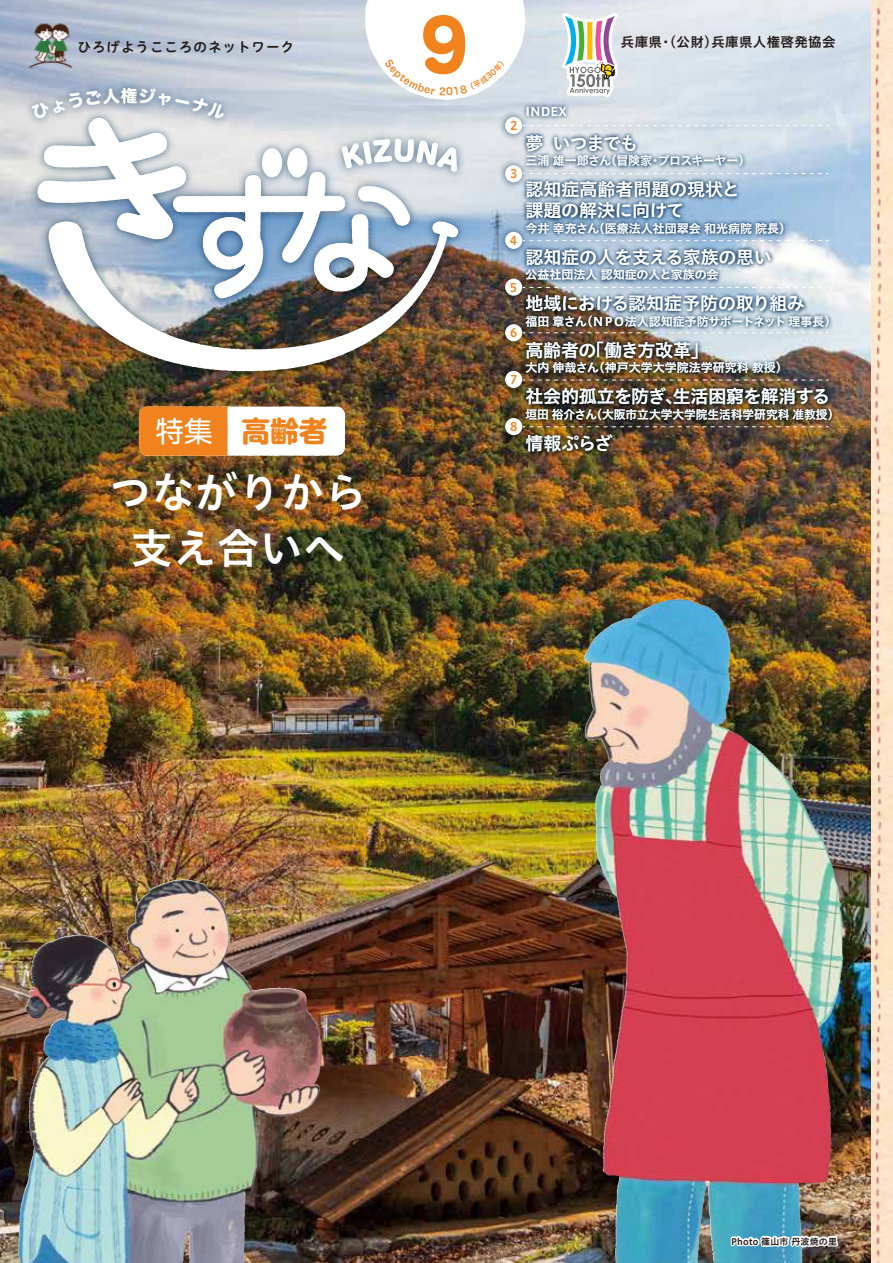
<style>
.page{position:relative;width:893px;height:1263px;background:#fff}
.page>*{position:absolute;margin:0;border:0;box-sizing:border-box;transform-origin:0 0}
.t1{font:67.5px "Hira Maru Std W8";color:#f0831e;scale:.95 1}
.t2{font:42px/55.5px "Hiragino UD Sans Std W6";letter-spacing:.025em;color:#fff;text-align:center}
.t3{font:700 28.65px "UD Shin M Go Pro";color:#f0831e}
.t4{font:18px/21px "Hiragino UD Sans Std W6";letter-spacing:-.015em;color:#fff}
.t5{font:16.5px "Hira Maru Std W8";color:#fff}
.t6{font:13.5px "Hiragino UD Sans Std W6";letter-spacing:.025em;color:#221815}
.t7{font:13.5px "Hiragino UD Sans R Std W6";letter-spacing:.075em;color:#221815}
.t8{font:12px "Hiragino UD Sans Std W6";letter-spacing:-.005em;color:#fff}
.t9{font:12px "Hiragino UD Sans Std W6";letter-spacing:-.03em;color:#fff}
.t10{font:12px "Hiragino UD Sans R Std W6";color:#f0831e}
.t11{font:9px "Hiragino UD Sans Std W6";letter-spacing:.025em;color:#221815}
.s1{font-weight:400;color:#fff}
</style>
<div class="page">
<img style="left:0;top:0;width:871px;height:1263px">
<img style="left:584px;top:599px;width:93px;height:141px">
<img style="left:112px;top:879px;width:71px;height:97px">
<img style="left:28px;top:21px;width:4px;height:48px">
<svg style="left:729px;top:1223px;width:110px;height:27px"></svg>
<img style="left:866px;top:4px;width:19px;height:1074px">
<img style="left:866px;top:1078px;width:19px;height:185px">
<img style="left:17px;top:74px;width:454px;height:310px">
<img style="left:48px;top:299px;width:410px;height:72px">
<svg style="left:139px;top:406px;width:206px;height:50px"></svg>
<img style="left:495px;top:314px;width:24px;height:38px">
<div style="left:505px;top:324px;width:17px;height:17px;background:#fff;border-radius:50%"></div>
<img style="left:495px;top:360px;width:24px;height:39px">
<div style="left:505px;top:371px;width:17px;height:17px;background:#fff;border-radius:50%"></div>
<img style="left:495px;top:408px;width:24px;height:38px">
<div style="left:505px;top:418px;width:17px;height:17px;background:#fff;border-radius:50%"></div>
<img style="left:519px;top:127px;width:323px;height:338px">
<svg style="left:32px;top:0;width:796px;height:299px"></svg>
<p class="t7" style="left:77px;top:37px;width:218px">ひろげようこころのネットワーク</p>
<h3 class="t5" style="left:121px;top:83px;width:18px">権</h3>
<h3 class="t3" style="left:156px;top:408px;width:173px"><span class="s1">特集</span> 高齢者</h3>
<h2 class="t2" style="left:109px;top:462px;width:259px">つながりから支え合いへ</h2>
<h1 class="t1" style="left:421px;top:-7px;width:51px">9</h1>
<p class="t6" style="left:621px;top:31px;width:216px">兵庫県・(公財)兵庫県人権啓発協会</p>
<p class="t10" style="left:510px;top:116px;width:9px">2</p>
<p class="t10" style="left:510px;top:164px;width:9px">3</p>
<p class="t10" style="left:510px;top:231px;width:9px">4</p>
<p class="t10" style="left:510px;top:278px;width:9px">5</p>
<p class="t10" style="left:510px;top:324px;width:9px">6</p>
<p class="t10" style="left:510px;top:370px;width:9px">7</p>
<p class="t10" style="left:510px;top:417px;width:9px">8</p>
<p class="t8" style="left:525px;top:102px;width:43px">INDEX</p>
<h3 class="t4" style="left:525px;top:131px;width:114px">夢 いつまでも</h3>
<p class="t9" style="left:525px;top:152px;width:226px">三浦 雄一郎さん（冒険家・プロスキーヤー）</p>
<h3 class="t4" style="left:525px;top:178px;width:216px">認知症高齢者問題の現状と課題の解決に向けて</h3>
<p class="t8" style="left:525px;top:219px;width:267px">今井 幸充さん（医療法人社団翠会 和光病院 院長）</p>
<h3 class="t4" style="left:525px;top:245px;width:248px">認知症の人を支える家族の思い</h3>
<p class="t8" style="left:525px;top:266px;width:195px">公益社団法人 認知症の人と家族の会</p>
<h3 class="t4" style="left:525px;top:292px;width:281px">地域における認知症予防の取り組み</h3>
<p class="t9" style="left:525px;top:312px;width:312px">福田 章さん（ＮＰＯ法人認知症予防サポートネット 理事長）</p>
<h3 class="t4" style="left:525px;top:338px;width:185px">高齢者の「働き方改革」</h3>
<p class="t8" style="left:525px;top:359px;width:264px">大内 伸哉さん（神戸大学大学院法学研究科 教授）</p>
<h3 class="t4" style="left:525px;top:385px;width:306px">社会的孤立を防ぎ、生活困窮を解消する</h3>
<p class="t8" style="left:525px;top:405px;width:315px">垣田 裕介さん（大阪市立大学大学院生活科学研究科 准教授）</p>
<h3 class="t4" style="left:525px;top:431px;width:89px">情報ぷらざ</h3>
<p class="t11" style="left:731px;top:1234px;width:107px">Photo 篠山市 丹波焼の里</p>
</div>
